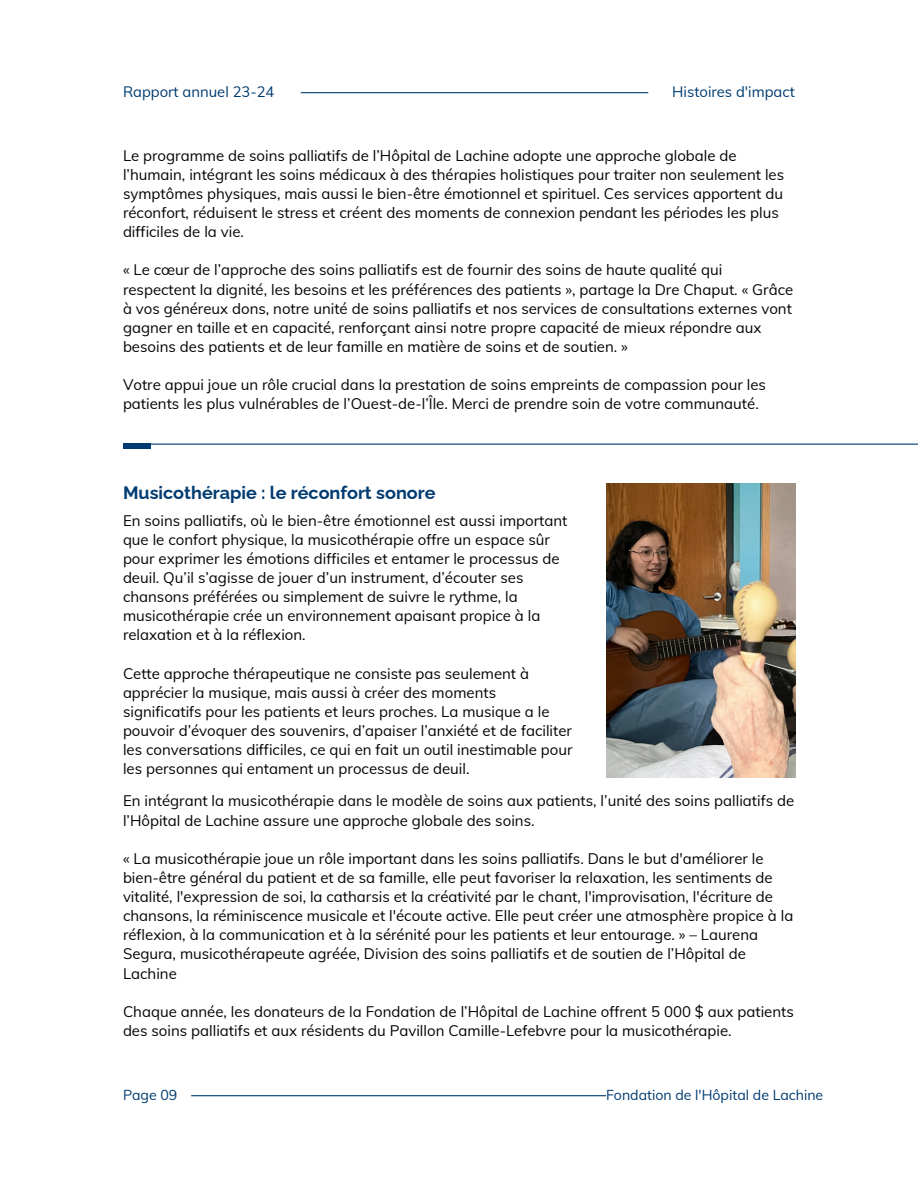
<style>
.page{position:relative;width:918px;height:1188px;background:#fff}
.page>*{position:absolute;margin:0;border:0;box-sizing:border-box;transform-origin:0 0}
.t1{font:700 18px "Raleway";color:#003b71}
.t2{font:15px/19.2px "Muli";color:#040404}
.t3{font:14.85px "Muli";color:#003b71}
.t4{font:14.1px "Muli";color:#003b71}
</style>
<div class="page">
<img style="left:606px;top:483px;width:189px;height:295px">
<hr style="left:123px;top:444px;width:795px;height:1px;background:#003b71">
<div style="left:123px;top:444px;width:28px;height:5px;background:#003b71"></div>
<hr style="left:301px;top:92px;width:347px;height:1px;background:#003b71">
<hr style="left:191px;top:1095px;width:415px;height:1px;background:#003b71">
<p class="t3" style="left:123px;top:82px;width:153px">Rapport annuel 23-24</p>
<p class="t3" style="left:672px;top:82px;width:124px">Histoires d'impact</p>
<p class="t2" style="left:123px;top:145px;width:663px">Le programme de soins palliatifs de l’Hôpital de Lachine adopte une approche globale de l’humain, intégrant les soins médicaux à des thérapies holistiques pour traiter non seulement les symptômes physiques, mais aussi le bien-être émotionnel et spirituel. Ces services apportent du réconfort, réduisent le stress et créent des moments de connexion pendant les périodes les plus difficiles de la vie.</p>
<p class="t2" style="left:123px;top:260px;width:672px">« Le cœur de l’approche des soins palliatifs est de fournir des soins de haute qualité qui respectent la dignité, les besoins et les préférences des patients », partage la Dre Chaput. « Grâce à vos généreux dons, notre unité de soins palliatifs et nos services de consultations externes vont gagner en taille et en capacité, renforçant ainsi notre propre capacité de mieux répondre aux besoins des patients et de leur famille en matière de soins et de soutien. »</p>
<p class="t2" style="left:123px;top:375px;width:644px">Votre appui joue un rôle crucial dans la prestation de soins empreints de compassion pour les patients les plus vulnérables de l’Ouest-de-l’Île. Merci de prendre soin de votre communauté.</p>
<h1 class="t1" style="left:123px;top:482px;width:314px">Musicothérapie : le réconfort sonore</h1>
<p class="t2" style="left:123px;top:510px;width:446px">En soins palliatifs, où le bien-être émotionnel est aussi important que le confort physique, la musicothérapie offre un espace sûr pour exprimer les émotions difficiles et entamer le processus de deuil. Qu’il s’agisse de jouer d’un instrument, d’écouter ses chansons préférées ou simplement de suivre le rythme, la musicothérapie crée un environnement apaisant propice à la relaxation et à la réflexion.</p>
<p class="t2" style="left:123px;top:663px;width:451px">Cette approche thérapeutique ne consiste pas seulement à apprécier la musique, mais aussi à créer des moments significatifs pour les patients et leurs proches. La musique a le pouvoir d’évoquer des souvenirs, d’apaiser l’anxiété et de faciliter les conversations difficiles, ce qui en fait un outil inestimable pour les personnes qui entament un processus de deuil.</p>
<p class="t2" style="left:123px;top:791px;width:673px">En intégrant la musicothérapie dans le modèle de soins aux patients, l’unité des soins palliatifs de l’Hôpital de Lachine assure une approche globale des soins.</p>
<p class="t2" style="left:123px;top:849px;width:672px">« La musicothérapie joue un rôle important dans les soins palliatifs. Dans le but d'améliorer le bien-être général du patient et de sa famille, elle peut favoriser la relaxation, les sentiments de vitalité, l'expression de soi, la catharsis et la créativité par le chant, l'improvisation, l'écriture de chansons, la réminiscence musicale et l'écoute active. Elle peut créer une atmosphère propice à la réflexion, à la communication et à la sérénité pour les patients et leur entourage. » – Laurena Segura, musicothérapeute agréée, Division des soins palliatifs et de soutien de l’Hôpital de Lachine</p>
<p class="t2" style="left:123px;top:1002px;width:672px">Chaque année, les donateurs de la Fondation de l’Hôpital de Lachine offrent 5 000 $ aux patients des soins palliatifs et aux résidents du Pavillon Camille-Lefebvre pour la musicothérapie.</p>
<p class="t4" style="left:123px;top:1086px;width:56px">Page 09</p>
<p class="t4" style="left:606px;top:1086px;width:219px">Fondation de l'Hôpital de Lachine</p>
</div>
